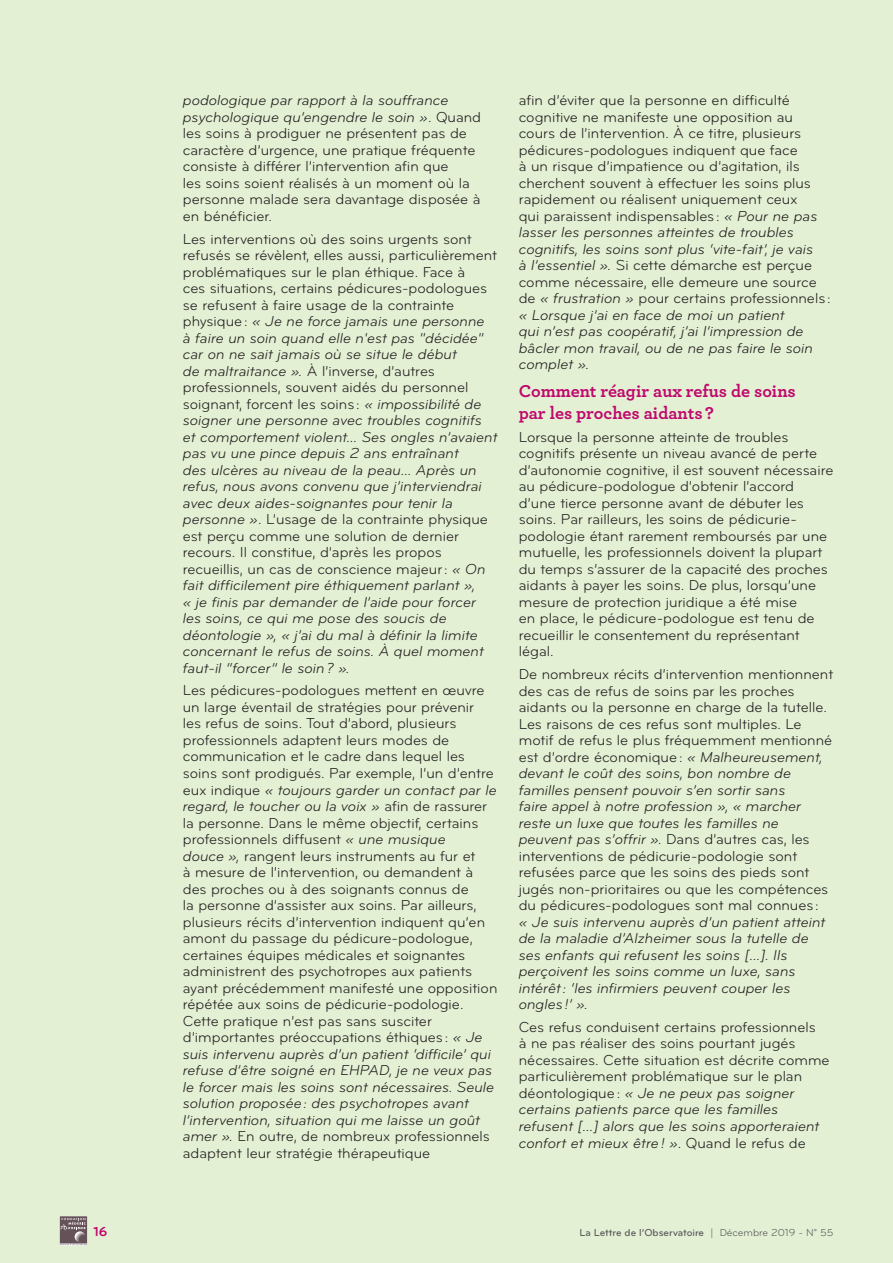
<style>
.page{position:relative;width:893px;height:1263px;background:#e4f0d4}
.page>*{position:absolute;margin:0;border:0;box-sizing:border-box;transform-origin:0 0}
.t1{font:700 18px/21.6px "Archer";color:#bf096d}
.t2{font:15px/16.5px "Bryant Pro";color:#231f20}
.t3{font:italic 15px/16.5px "Bryant Pro";color:#231f20}
.t4{font:700 13.5px "Bryant Pro";color:#bf096d}
.t5{font:500 10.5px "Bryant Pro";color:#57585a}
.s1{font-style:italic}
.s2{font-style:normal}
.s3{font-weight:400}
</style>
<div class="page">
<svg style="left:60px;top:1245px;width:27px;height:1px"></svg>
<svg style="left:60px;top:1216px;width:27px;height:29px"></svg>
<p class="t2" style="left:183px;top:92px;width:300px"><span class="s1">podologique par rapport à la souffrance psychologique qu’engendre le soin »</span>. Quand les soins à prodiguer ne présentent pas de caractère d’urgence, une pratique fréquente consiste à différer l’intervention afin que<br>les soins soient réalisés à un moment où la personne malade sera davantage disposée à en bénéficier.</p>
<p class="t3" style="left:183px;top:230px;width:316px"><span class="s2">Les interventions où des soins urgents sont refusés se révèlent, elles aussi, particulièrement problématiques sur le plan éthique. Face à<br>ces situations, certains pédicures-podologues se refusent à faire usage de la contrainte physique:</span> « Je ne force jamais une personne<br>à faire un soin quand elle n'est pas "décidée" car on ne sait jamais où se situe le début<br>de maltraitance ». <span class="s2">À l’inverse, d’autres professionnels, souvent aidés du personnel soignant, forcent les soins :</span> « impossibilité de soigner une personne avec troubles cognitifs et comportement violent… Ses ongles n’avaient pas vu une pince depuis 2 ans entraînant<br>des ulcères au niveau de la peau… Après un refus, nous avons convenu que j’interviendrai avec deux aides-soignantes pour tenir la personne »<span class="s2">. L’usage de la contrainte physique est perçu comme une solution de dernier recours. Il constitue, d’après les propos recueillis, un cas de conscience majeur:</span> « On fait difficilement pire éthiquement parlant »,<br>« je finis par demander de l’aide pour forcer les soins, ce qui me pose des soucis de déontologie », « j’ai du mal à définir la limite concernant le refus de soins. À quel moment faut-il “forcer” le soin? ».</p>
<p class="t2" style="left:183px;top:682px;width:316px">Les pédicures-podologues mettent en œuvre un large éventail de stratégies pour prévenir<br>les refus de soins. Tout d’abord, plusieurs professionnels adaptent leurs modes de communication et le cadre dans lequel les soins sont prodigués. Par exemple, l’un d’entre eux indique <span class="s1">« toujours garder un contact par le regard, le toucher ou la voix »</span> afin de rassurer la personne. Dans le même objectif, certains professionnels diffusent <span class="s1">« une musique<br>douce »,</span> rangent leurs instruments au fur et<br>à mesure de l’intervention, ou demandent à des proches ou à des soignants connus de<br>la personne d’assister aux soins. Par ailleurs, plusieurs récits d’intervention indiquent qu’en amont du passage du pédicure-podologue, certaines équipes médicales et soignantes administrent des psychotropes aux patients ayant précédemment manifesté une opposition répétée aux soins de pédicurie-podologie.<br>Cette pratique n’est pas sans susciter d’importantes préoccupations éthiques : <span class="s1">« Je suis intervenu auprès d’un patient ‘difficile’ qui refuse d’être soigné en EHPAD, je ne veux pas le forcer mais les soins sont nécessaires. Seule solution proposée: des psychotropes avant l’intervention, situation qui me laisse un goût amer ».</span> En outre, de nombreux professionnels adaptent leur stratégie thérapeutique</p>
<p class="t2" style="left:519px;top:92px;width:313px">afin d’éviter que la personne en difficulté cognitive ne manifeste une opposition au cours de l’intervention. À ce titre, plusieurs pédicures-podologues indiquent que face<br>à un risque d’impatience ou d’agitation, ils cherchent souvent à effectuer les soins plus rapidement ou réalisent uniquement ceux<br>qui paraissent indispensables : <span class="s1">« Pour ne pas lasser les personnes atteintes de troubles cognitifs, les soins sont plus ‘vite-fait’, je vais<br>à l’essentiel ».</span> Si cette démarche est perçue comme nécessaire, elle demeure une source de <span class="s1">« frustration »</span> pour certains professionnels : <span class="s1">« Lorsque j’ai en face de moi un patient<br>qui n’est pas coopératif, j’ai l’impression de bâcler mon travail, ou de ne pas faire le soin complet ».</span></p>
<p class="t1" style="left:519px;top:379px;width:279px">Comment réagir aux refus de soins par les proches aidants ?</p>
<p class="t2" style="left:519px;top:429px;width:316px">Lorsque la personne atteinte de troubles cognitifs présente un niveau avancé de perte d’autonomie cognitive, il est souvent nécessaire au pédicure-podologue d’obtenir l’accord d’une tierce personne avant de débuter les soins. Par railleurs, les soins de pédicurie&shy;podologie étant rarement remboursés par une mutuelle, les professionnels doivent la plupart du temps s’assurer de la capacité des proches aidants à payer les soins. De plus, lorsqu’une mesure de protection juridique a été mise<br>en place, le pédicure-podologue est tenu de recueillir le consentement du représentant légal.</p>
<p class="t2" style="left:519px;top:666px;width:316px">De nombreux récits d’intervention mentionnent des cas de refus de soins par les proches aidants ou la personne en charge de la tutelle.<br>Les raisons de ces refus sont multiples. Le motif de refus le plus fréquemment mentionné est d’ordre économique: <span class="s1">« Malheureusement, devant le coût des soins, bon nombre de familles pensent pouvoir s’en sortir sans<br>faire appel à notre profession », « marcher reste un luxe que toutes les familles ne peuvent pas s’offrir ».</span> Dans d’autres cas, les interventions de pédicurie-podologie sont refusées parce que les soins des pieds sont jugés non-prioritaires ou que les compétences du pédicures-podologues sont mal connues :</p>
<p class="t3" style="left:519px;top:913px;width:308px">« Je suis intervenu auprès d’un patient atteint de la maladie d’Alzheimer sous la tutelle de ses enfants qui refusent les soins […]. Ils perçoivent les soins comme un luxe, sans intérêt: ‘les infirmiers peuvent couper les ongles !’ ».</p>
<p class="t2" style="left:519px;top:1019px;width:312px">Ces refus conduisent certains professionnels<br>à ne pas réaliser des soins pourtant jugés nécessaires. Cette situation est décrite comme particulièrement problématique sur le plan déontologique: <span class="s1">« Je ne peux pas soigner certains patients parce que les familles refusent […] alors que les soins apporteraient confort et mieux être! »</span>. Quand le refus de</p>
<p class="t4" style="left:94px;top:1223px;width:15px">16</p>
<p class="t5" style="left:579px;top:1226px;width:256px">La Lettre de l’Observatoire <span class="s3">| Décembre 2019 - N° 55</span></p>
</div>
